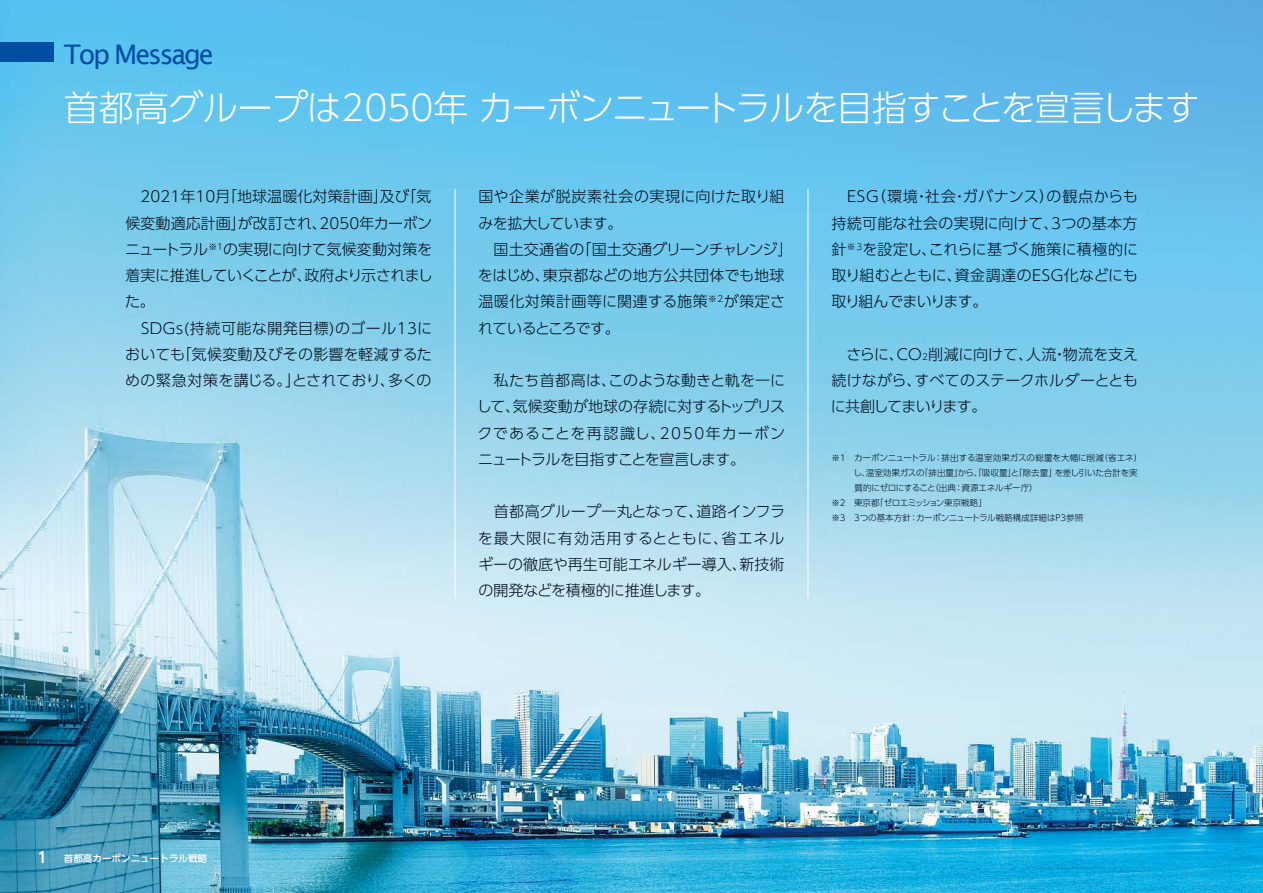
<style>
.page{position:relative;width:1263px;height:893px;background:#fff}
.page>*{position:absolute;margin:0;border:0;box-sizing:border-box;transform-origin:0 0}
.t1{font:34.95px "UD Shin Go Pr 6 Light 90 pv RKSJ H";letter-spacing:-.03em;color:#fff}
.t2{font:27px "Lucida Sans";letter-spacing:-.08em;color:#004ea2}
.t3{font:15px/26.2px "UD Shin Go Pr 6 Light 90 pv RKSJ H";color:#000d1c;text-align:justify}
.t4{font:9.6px "UD Shin Go Pr 6 Medium 90 pv RKSJ H";color:#fff}
.t5{font:8.55px "UD Shin Go Pro Light 90 pv RKSJ H";letter-spacing:-.015em;color:#000d1c}
.t6{font:8.55px "UD Shin Go Pro Light 90 pv RKSJ H";letter-spacing:-.035em;color:#000d1c}
.s1{font-size:8.7px}
.s2{font-family:"UD Shin Go Pr 6 De Bold 90 pv RKSJ H";font-size:14.85px}
</style>
<div class="page">
<img style="left:0;top:0;width:1263px;height:893px">
<div style="left:0;top:43px;width:53px;height:19px;background:#004ea2"></div>
<hr style="left:455px;top:189px;width:1px;height:409px;background:#fff">
<hr style="left:808px;top:189px;width:1px;height:409px;background:#fff">
<h2 class="t2" style="left:64px;top:39px;width:152px">Top Message</h2>
<h1 class="t1" style="left:64px;top:95px;width:1138px">首都高グループは2050年 カーボンニュートラルを目指すことを宣言します</h1>
<p class="t3" style="left:125px;top:186px;width:309px;text-align:left">　2021年10月「地球温暖化対策計画」及び「気候変動適応計画」が改訂され、2050年カーボンニュートラル<sup>※1</sup>の実現に向けて気候変動対策を着実に推進していくことが、政府より示されました。<br>　ＳＤＧｓ(持続可能な開発目標)のゴール13においても「気候変動及びその影響を軽減するための緊急対策を講じる。」とされており、多くの</p>
<p class="t3" style="left:478px;top:186px;width:316px;text-align:left">国や企業が脱炭素社会の実現に向けた取り組みを拡大しています。<br>　国土交通省の「国土交通グリーンチャレンジ」をはじめ、東京都などの地方公共団体でも地球温暖化対策計画等に関連する施策<sup>※2</sup>が策定されているところです。</p>
<p class="t3" style="left:477px;top:369px;width:310px">　私たち首都高は、このような動きと軌を一にして、気候変動が地球の存続に対するトップリスクであることを再認識し、2050年カーボンニュートラルを目指すことを宣言します。</p>
<p class="t3" style="left:478px;top:501px;width:309px">　首都高グループ一丸となって、道路インフラを最大限に有効活用するとともに、省エネルギーの徹底や再生可能エネルギー導入、新技術の開発などを積極的に推進します。</p>
<p class="t3" style="left:831px;top:186px;width:308px">　ESG（環境・社会・ガバナンス）の観点からも持続可能な社会の実現に向けて、3つの基本方針<sup>※3</sup>を設定し、これらに基づく施策に積極的に取り組むとともに、資金調達のESG化などにも取り組んでまいります。</p>
<p class="t3" style="left:831px;top:343px;width:309px">　さらに、CO<span class="s1">2</span>削減に向けて、人流・物流を支え続けながら、すべてのステークホルダーとともに共創してまいります。</p>
<p class="t5" style="left:831px;top:455px;width:312px">※1　カーボンニュートラル：排出する温室効果ガスの総量を大幅に削減（省エネ）</p>
<p class="t5" style="left:854px;top:470px;width:285px">し、温室効果ガスの「排出量」から、「吸収量」と「除去量」を差し引いた合計を実</p>
<p class="t5" style="left:855px;top:485px;width:185px">質的にゼロにすること（出典：資源エネルギー庁）</p>
<p class="t6" style="left:831px;top:499px;width:157px">※2　東京都「ゼロエミッション東京戦略」</p>
<p class="t5" style="left:831px;top:514px;width:253px">※3　3つの基本方針：カーボンニュートラル戦略構成詳細はP3参照</p>
<p class="t4" style="left:38px;top:854px;width:171px"><span class="s2">1</span> 首都高カーボンニュートラル戦略</p>
</div>
